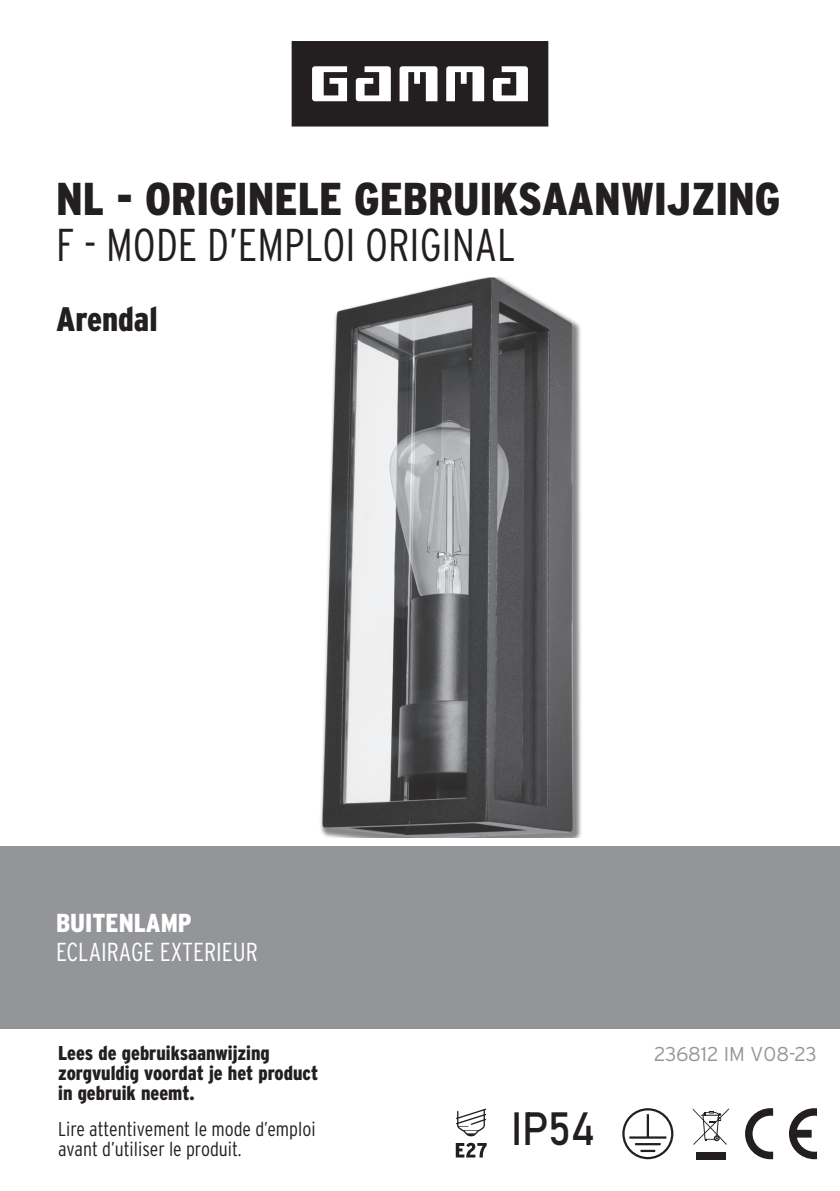
<style>
.page{position:relative;width:840px;height:1191px;background:#fff}
.page>*{position:absolute;margin:0;border:0;box-sizing:border-box;transform-origin:0 0}
.Omschrijving_symbole{font:900 condensed 46px "Interstate";color:#231f20}
.Omschrijving_symbole-2{font:300 condensed 46px "Interstate";color:#231f20}
.Omschrijving_symbole-3{font:46px "Bahnschrift";color:#231f20;scale:.94 1}
.Omschrijving_symbole-4{font:900 condensed 34px "Interstate";color:#231f20}
.Omschrijving_symbole-5{font:300 condensed 26px "Interstate";color:#fff}
.Omschrijving_symbole-6{font:900 condensed 26px "Interstate";color:#fff}
.Omschrijving_symbole-7{font:900 condensed 20px/20px "Interstate";color:#231f20}
.Omschrijving_symbole-8{font:300 condensed 20px/20px "Interstate";color:#231f20}
.Omschrijving_symbole-9{font:300 20px "Interstate";color:#939598}
</style>
<div class="page">
<svg style="left:291px;top:41px;width:257px;height:85px"></svg>
<div style="left:0;top:846px;width:839px;height:182px;background:#939598"></div>
<svg style="left:745px;top:1108px;width:27px;height:51px"></svg>
<svg style="left:789px;top:1108px;width:27px;height:51px"></svg>
<div style="left:695px;top:1152px;width:30px;height:7px;background:#231f20"></div>
<svg style="left:692px;top:1108px;width:36px;height:36px"></svg>
<img style="left:320px;top:278px;width:261px;height:560px">
<svg style="left:622px;top:1108px;width:51px;height:51px"></svg>
<hr style="left:646px;top:1114px;width:2px;height:23px;background:#231f20">
<hr style="left:629px;top:1136px;width:37px;height:2px;background:#231f20">
<hr style="left:634px;top:1143px;width:26px;height:2px;background:#231f20">
<hr style="left:640px;top:1149px;width:14px;height:3px;background:#231f20">
<svg style="left:455px;top:1108px;width:31px;height:49px"></svg>
<p class="Omschrijving_symbole" style="left:56px;top:173px;width:725px">NL - ORIGINELE GEBRUIKSAANWIJZING</p>
<p class="Omschrijving_symbole-2" style="left:56px;top:219px;width:461px">F - MODE D’EMPLOI ORIGINAL</p>
<p class="Omschrijving_symbole-4" style="left:56px;top:301px;width:103px">Arendal</p>
<p class="Omschrijving_symbole-6" style="left:56px;top:909px;width:137px">BUITENLAMP</p>
<p class="Omschrijving_symbole-5" style="left:56px;top:937px;width:203px">ECLAIRAGE EXTERIEUR</p>
<p class="Omschrijving_symbole-7" style="left:58px;top:1043px;width:261px">Lees de gebruiksaanwijzing zorgvuldig voordat je het product in gebruik neemt.</p>
<p class="Omschrijving_symbole-8" style="left:58px;top:1119px;width:259px">Lire attentivement le mode d’emploi avant d’utiliser le produit.</p>
<p class="Omschrijving_symbole-3" style="left:510px;top:1099px;width:91px">IP54</p>
<p class="Omschrijving_symbole-9" style="left:653px;top:1042px;width:164px">236812 IM V08-23</p>
</div>
